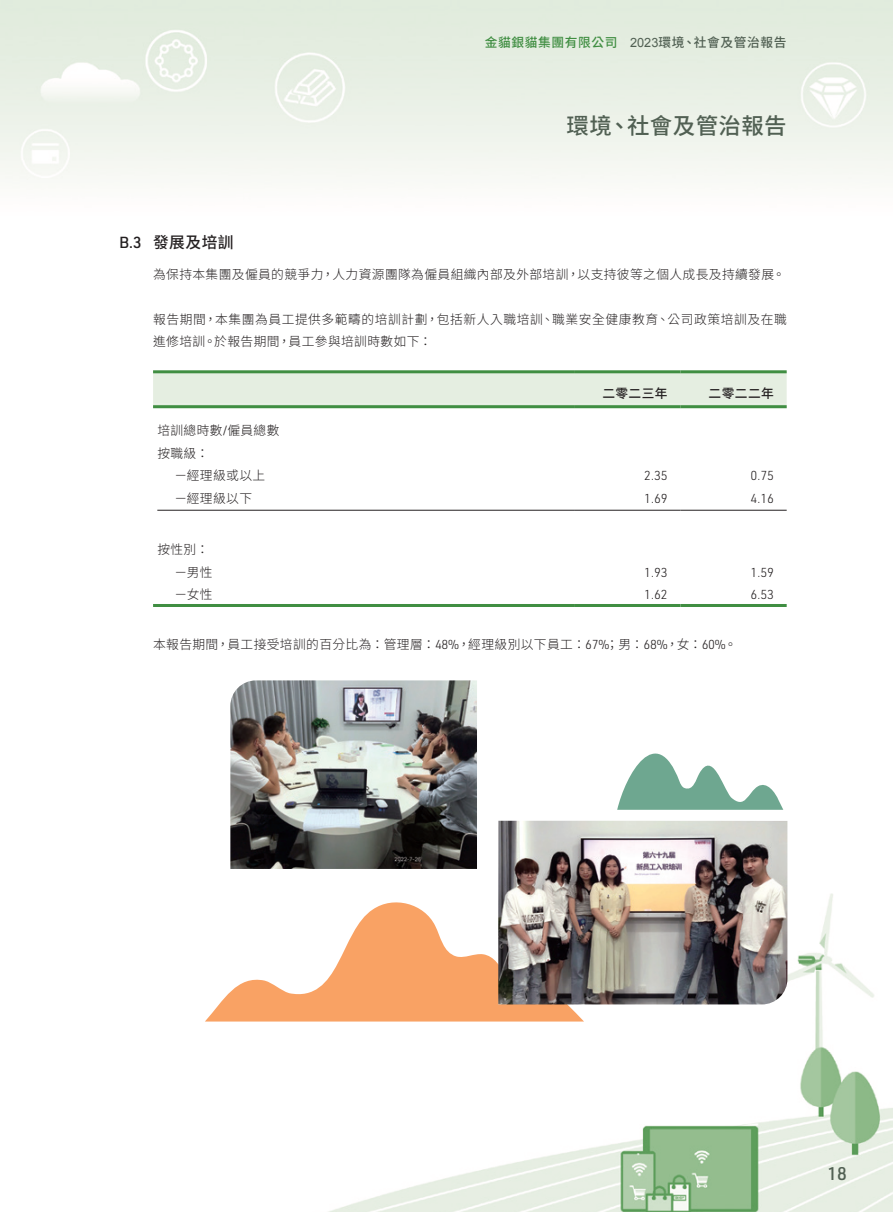
<style>
.page{position:relative;width:893px;height:1212px;background:#fff}
.page>*{position:absolute;margin:0;border:0;box-sizing:border-box;transform-origin:0 0}
.t1{font:500 22.5px "Source Han Sans TC";letter-spacing:.015em;color:#516053}
.t2{font:500 18px "URWDIN";color:#516053}
.Heading_2{font:500 15.75px "Source Han Sans TC";letter-spacing:.03em;color:#231f20}
.Heading_2-2{font:500 15.75px "URWDIN";color:#231f20}
.Body_Text{font:300 12.75px/22.5px "Source Han Sans TC";letter-spacing:.03em;color:#231f20}
.Body_Text-2{font:300 12.75px "URWDIN";letter-spacing:-.02em;color:#231f20}
.t3{font:500 12.75px "Source Han Sans TC";letter-spacing:.045em;color:#516053}
.t4{font:500 12.75px "Source Han Sans TC";letter-spacing:.045em;color:#408e42}
.Body_Text-3{font:500 12.75px "Source Han Sans TC";letter-spacing:.03em;color:#231f20}
.s1{font-family:"Arial";font-weight:400}
.s2{font-family:"URWDIN"}
</style>
<div class="page">
<img style="left:0;top:0;width:893px;height:1212px">
<div style="left:153px;top:373px;width:634px;height:32px;background:#e5eee1"></div>
<hr style="left:153px;top:370px;width:421px;height:3px;background:#408e42">
<hr style="left:574px;top:370px;width:106px;height:3px;background:#408e42">
<hr style="left:680px;top:370px;width:107px;height:3px;background:#408e42">
<hr style="left:153px;top:405px;width:421px;height:3px;background:#408e42">
<hr style="left:574px;top:405px;width:106px;height:3px;background:#408e42">
<hr style="left:680px;top:405px;width:107px;height:3px;background:#408e42">
<hr style="left:157px;top:510px;width:417px;height:1px;background:#231f20">
<hr style="left:574px;top:510px;width:106px;height:1px;background:#231f20">
<hr style="left:680px;top:510px;width:107px;height:1px;background:#231f20">
<hr style="left:153px;top:604px;width:421px;height:3px;background:#408e42">
<hr style="left:574px;top:604px;width:106px;height:3px;background:#408e42">
<hr style="left:680px;top:604px;width:107px;height:3px;background:#408e42">
<svg style="left:205px;top:895px;width:379px;height:126px;fill:#f9a264"></svg>
<svg style="left:617px;top:720px;width:166px;height:90px"></svg>
<img style="left:230px;top:680px;width:247px;height:189px">
<img style="left:498px;top:821px;width:289px;height:183px">
<p class="t4" style="left:485px;top:35px;width:134px">金貓銀貓集團有限公司</p>
<p class="t3" style="left:630px;top:35px;width:158px"><span class="s1">2023</span>環境、社會及管治報告</p>
<h1 class="t1" style="left:627px;top:113px;width:161px">社會及管治報告</h1>
<h1 class="t1" style="left:566px;top:113px;width:47px">環境</h1>
<h1 class="t1" style="left:608px;top:113px;width:24px">、</h1>
<p class="Heading_2-2" style="left:119px;top:232px;width:24px">B.3</p>
<p class="Heading_2" style="left:153px;top:233px;width:82px">發展及培訓</p>
<p class="Body_Text" style="left:153px;top:263px;width:633px">為保持本集團及僱員的競爭力，人力資源團隊為僱員組織內部及外部培訓，以支持彼等之個人成長及持續發展。</p>
<p class="Body_Text" style="left:153px;top:308px;width:635px">報告期間，本集團為員工提供多範疇的培訓計劃，包括新人入職培訓、職業安全健康教育、公司政策培訓及在職進修培訓。於報告期間，員工參與培訓時數如下：</p>
<p class="Body_Text-3" style="left:709px;top:386px;width:67px">二零二二年</p>
<p class="Body_Text-3" style="left:602px;top:386px;width:67px">二零二三年</p>
<p class="Body_Text" style="left:157px;top:419px;width:124px">培訓總時數<span class="s2">/</span>僱員總數</p>
<p class="Body_Text" style="left:157px;top:442px;width:53px">按職級：</p>
<p class="Body_Text" style="left:174px;top:464px;width:92px">－經理級或以上</p>
<p class="Body_Text-2" style="left:644px;top:467px;width:25px">2.35</p>
<p class="Body_Text-2" style="left:750px;top:467px;width:25px">0.75</p>
<p class="Body_Text" style="left:174px;top:487px;width:79px">－經理級以下</p>
<p class="Body_Text" style="left:157px;top:538px;width:53px">按性別：</p>
<p class="Body_Text-2" style="left:644px;top:490px;width:25px">1.69</p>
<p class="Body_Text-2" style="left:750px;top:490px;width:25px">4.16</p>
<p class="Body_Text" style="left:174px;top:561px;width:40px">－男性</p>
<p class="Body_Text-2" style="left:644px;top:564px;width:25px">1.93</p>
<p class="Body_Text-2" style="left:750px;top:564px;width:25px">1.59</p>
<p class="Body_Text" style="left:174px;top:583px;width:40px">－女性</p>
<p class="Body_Text-2" style="left:644px;top:586px;width:25px">1.62</p>
<p class="Body_Text-2" style="left:750px;top:586px;width:25px">6.53</p>
<p class="Body_Text" style="left:606px;top:633px;width:132px">；男：<span class="s2">68%</span>，女：<span class="s2">60%</span>。</p>
<p class="Body_Text" style="left:153px;top:633px;width:458px">本報告期間，員工接受培訓的百分比為：管理層：<span class="s2">48%</span>，經理級別以下員工：<span class="s2">67%</span></p>
<h2 class="t2" style="left:827px;top:1161px;width:21px">18</h2>
</div>
